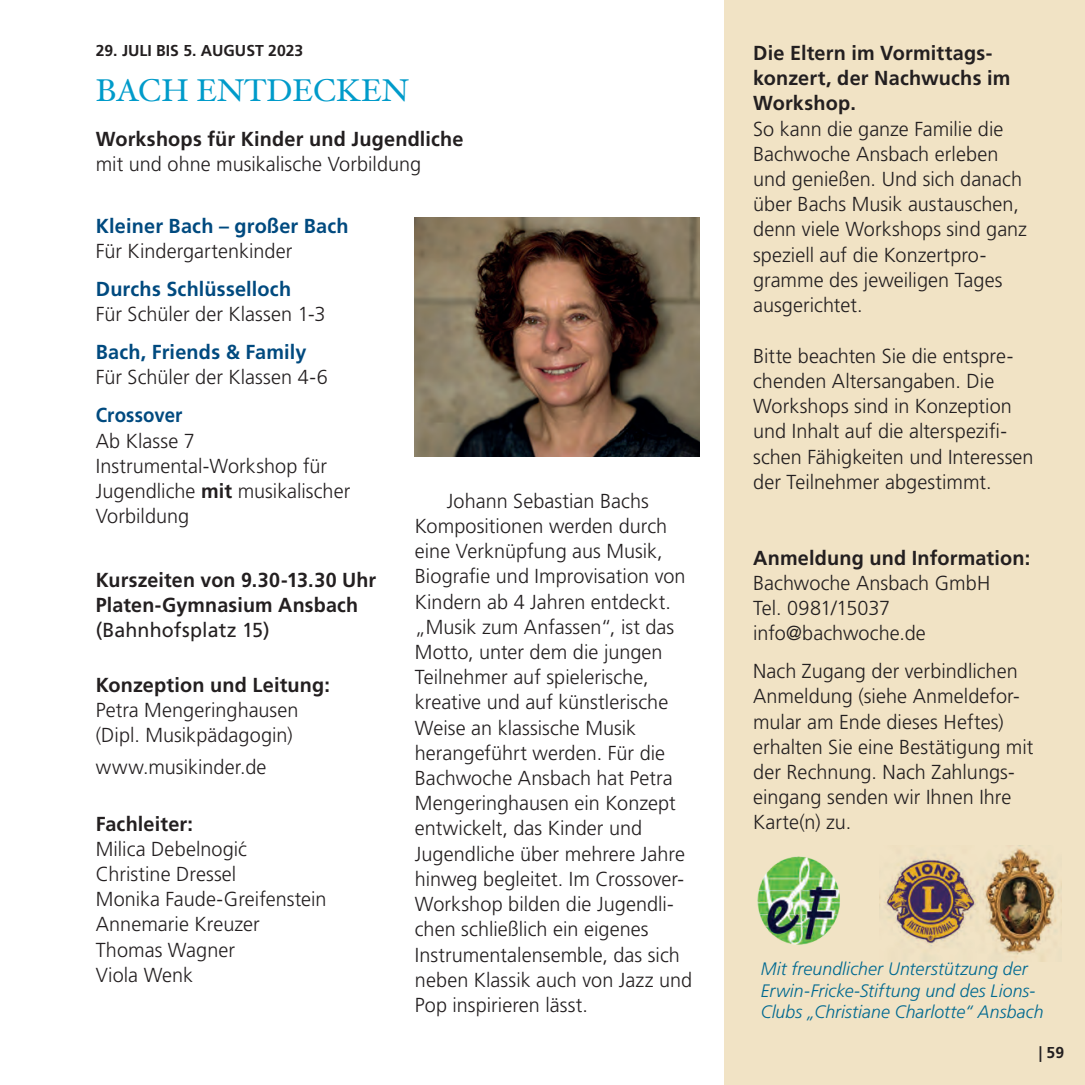
<style>
.page{position:relative;width:1085px;height:1085px;background:#fff}
.page>*{position:absolute;margin:0;border:0;box-sizing:border-box;transform-origin:0 0}
.t1{font:31.5px "Hoefler Text";color:#009bca}
.t2{font:300 20.25px/25.2px "Frutiger LT Std";letter-spacing:.005em;color:#231f20}
.t3{font:700 20.25px/25.2px "Frutiger LT Std";letter-spacing:.01em;color:#231f20}
.t4{font:700 20.25px "Frutiger LT Std";letter-spacing:.01em;color:#004a7f}
.t5{font:20.25px "Frutiger LT Std";letter-spacing:.005em;color:#231f20}
.t6{font:700 20.25px "Frutiger LT Std";letter-spacing:.01em;color:#004a7f;scale:.92 1}
.t7{font:italic 300 18px/21.6px "Frutiger LT Std";letter-spacing:.005em;color:#006991}
.t8{font:700 15.75px "Frutiger LT Std";color:#231f20}
.s1{font-weight:700}
</style>
<div class="page">
<div style="left:724px;top:0;width:360px;height:1084px;background:#f1e3c5"></div>
<img style="left:415px;top:217px;width:284px;height:239px">
<img style="left:879px;top:845px;width:181px;height:116px">
<img style="left:757px;top:856px;width:83px;height:89px">
<p class="t8" style="left:96px;top:42px;width:209px">29. JULI BIS 5. AUGUST 2023</p>
<h1 class="t1" style="left:96px;top:71px;width:314px">BACH ENTDECKEN</h1>
<p class="t3" style="left:96px;top:126px;width:369px">Workshops für Kinder und Jugendliche</p>
<p class="t2" style="left:96px;top:152px;width:327px">mit und ohne musikalische Vorbildung</p>
<p class="t4" style="left:96px;top:214px;width:254px">Kleiner Bach – großer Bach</p>
<p class="t2" style="left:96px;top:239px;width:198px">Für Kindergartenkinder</p>
<p class="t4" style="left:96px;top:277px;width:197px">Durchs Schlüsselloch</p>
<p class="t2" style="left:96px;top:302px;width:231px">Für Schüler der Klassen 1-3</p>
<p class="t4" style="left:96px;top:340px;width:212px">Bach, Friends &amp; Family</p>
<p class="t2" style="left:96px;top:365px;width:234px">Für Schüler der Klassen 4-6</p>
<p class="t6" style="left:96px;top:403px;width:96px">Crossover</p>
<p class="t2" style="left:96px;top:428px;width:256px">Ab Klasse 7<br>Instrumental-Workshop für<br>Jugendliche <span class="s1">mit</span> musikalischer<br>Vorbildung</p>
<p class="t3" style="left:96px;top:567px;width:282px">Kurszeiten von 9.30-13.30 Uhr<br>Platen-Gymnasium Ansbach</p>
<p class="t5" style="left:96px;top:618px;width:175px">(Bahnhofsplatz 15)</p>
<p class="t3" style="left:96px;top:672px;width:236px">Konzeption und Leitung:</p>
<p class="t2" style="left:96px;top:697px;width:204px">Petra Mengeringhausen (Dipl. Musikpädagogin)</p>
<p class="t2" style="left:96px;top:754px;width:172px">www.musikinder.de</p>
<p class="t3" style="left:96px;top:810px;width:99px">Fachleiter:</p>
<p class="t2" style="left:96px;top:836px;width:232px">Milica Debelnogi´c<br>Christine Dressel<br>Monika Faude-Greifenstein<br>Annemarie Kreuzer<br>Thomas Wagner<br>Viola Wenk</p>
<p class="t2" style="left:415px;top:488px;width:279px;text-indent:32px">Johann Sebastian Bachs<br>Kompositionen werden durch eine Verknüpfung aus Musik,<br>Biografie und Improvisation von<br>Kindern ab 4 Jahren entdeckt. „Musik zum Anfassen“, ist das<br>Motto, unter dem die jungen<br>Teilnehmer auf spielerische, kreative und auf künstlerische<br>Weise an klassische Musik herangeführt werden. Für die<br>Bachwoche Ansbach hat Petra<br>Mengeringhausen ein Konzept entwickelt, das Kinder und<br>Jugendliche über mehrere Jahre hinweg begleitet. Im Crossover-<br>Workshop bilden die Jugendli&shy;chen schließlich ein eigenes<br>Instrumentalensemble, das sich neben Klassik auch von Jazz und<br>Pop inspirieren lässt.</p>
<p class="t3" style="left:753px;top:40px;width:259px">Die Eltern im Vormittags&shy;konzert, der Nachwuchs im<br>Workshop.</p>
<p class="t2" style="left:753px;top:116px;width:275px">So kann die ganze Familie die<br>Bachwoche Ansbach erleben und genießen. Und sich danach über Bachs Musik austauschen, denn viele Workshops sind ganz speziell auf die Konzertpro&shy;gramme des jeweiligen Tages ausgerichtet.</p>
<p class="t2" style="left:753px;top:343px;width:282px">Bitte beachten Sie die entspre&shy;chenden Altersangaben. Die<br>Workshops sind in Konzeption und Inhalt auf die alterspezifi&shy;schen Fähigkeiten und Interessen der Teilnehmer abgestimmt.</p>
<p class="t3" style="left:753px;top:545px;width:279px">Anmeldung und Information:</p>
<p class="t2" style="left:753px;top:570px;width:239px">Bachwoche Ansbach GmbH<br>Tel. 0981/15037 info@bachwoche.de</p>
<p class="t2" style="left:753px;top:658px;width:282px">Nach Zugang der verbindlichen<br>Anmeldung (siehe Anmeldefor&shy;mular am Ende dieses Heftes) erhalten Sie eine Bestätigung mit der Rechnung. Nach Zahlungs&shy;eingang senden wir Ihnen Ihre<br>Karte(n) zu.</p>
<p class="t7" style="left:760px;top:958px;width:284px">Mit freundlicher Unterstützung der<br>Erwin-Fricke-Stiftung und des Lions-<br>Clubs „Christiane Charlotte“ Ansbach</p>
<p class="t8" style="left:1038px;top:1043px;width:27px">| 59</p>
</div>
